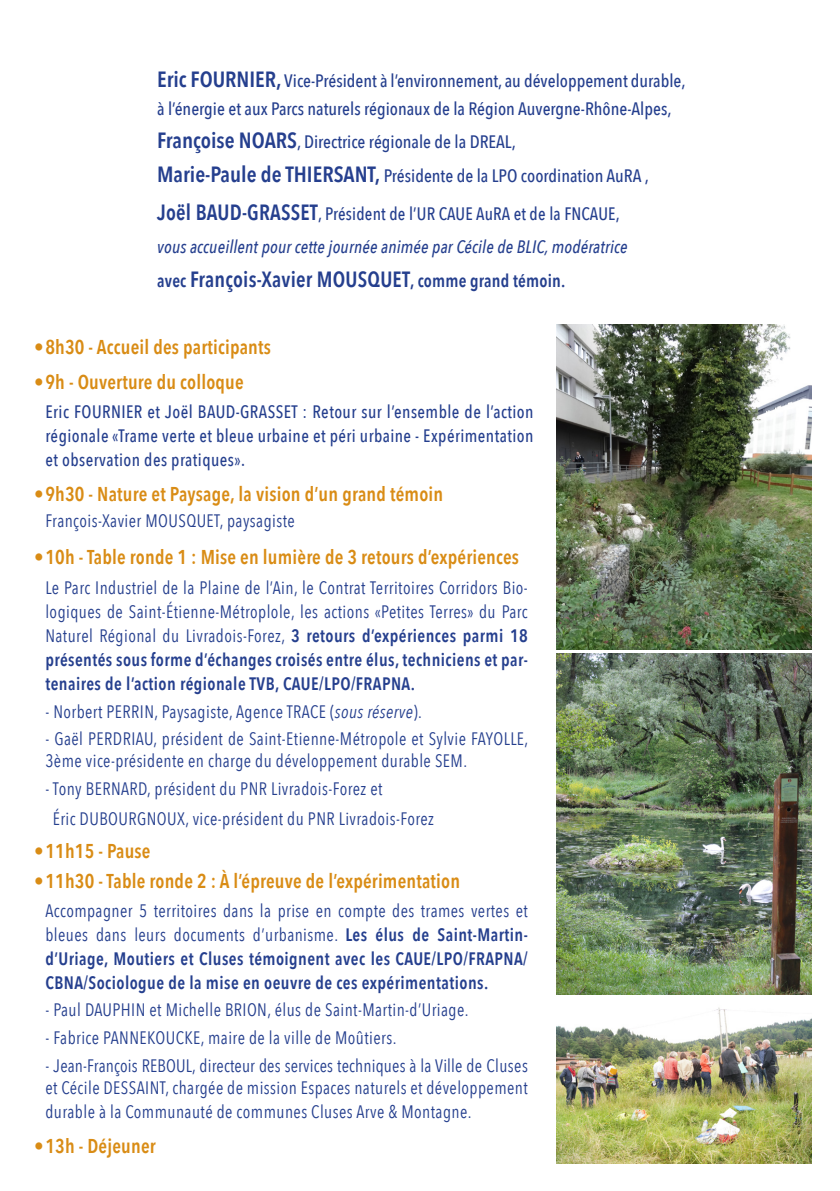
<style>
.page{position:relative;width:840px;height:1191px;background:#fff}
.page>*{position:absolute;margin:0;border:0;box-sizing:border-box;transform-origin:0 0}
.SousTitre_-_Parties{font:600 22px "Avenir Next Condensed";letter-spacing:.01em;color:#253f8e;scale:.96 1}
.t1{font:600 20px "Avenir Next Condensed";letter-spacing:.01em;color:#d98c15;scale:.96 1}
.Départements{font:18px/22px "Avenir Next Condensed";letter-spacing:.025em;color:#253f8e;scale:.96 1}
.Texte_commun{font:18px/24px "Avenir Next Condensed";letter-spacing:.025em;color:#253f8e;text-align:justify;scale:.96 1}
.SousTitre_-_Parties-2{font:500 18px/28px "Avenir Next Condensed";color:#253f8e}
.Départements-2{font:600 18px/24px "Avenir Next Condensed";letter-spacing:.025em;color:#253f8e;text-align:justify;scale:.96 1}
.Texte_commun-2{font:500 18px/24px "Avenir Next Condensed";letter-spacing:.025em;color:#253f8e;text-align:justify;scale:.96 1}
.SousTitre_-_Parties-3{font:italic 500 18px "Avenir Next Condensed";letter-spacing:.01em;color:#253f8e;scale:.96 1}
.SousTitre_-_Parties-4{font:500 18px "Avenir Next Condensed";color:#253f8e;scale:.96 1}
.s1{font-weight:600;font-size:22px}
.s2{font-size:18px}
.s3{font-weight:600}
.s4{font-style:italic}
.s5{font-weight:400}
</style>
<div class="page">
<img style="left:556px;top:1007px;width:254px;height:156px">
<img style="left:556px;top:654px;width:255px;height:340px">
<img style="left:556px;top:324px;width:255px;height:326px">
<p class="SousTitre_-_Parties-2" style="left:157px;top:66px;width:529px"><span class="s1">Eric FOURNIER,</span> Vice-Président à l’environnement, au développement durable, à l’énergie et aux Parcs naturels régionaux de la Région Auvergne-Rhône-Alpes,</p>
<p class="SousTitre_-_Parties-2" style="left:157px;top:128px;width:360px"><span class="s1">Françoise NOARS</span>, Directrice régionale de la DREAL,</p>
<p class="SousTitre_-_Parties-2" style="left:157px;top:162px;width:493px"><span class="s1">Marie-Paule de THIERSANT,</span> Présidente de la LPO coordination AuRA ,</p>
<p class="SousTitre_-_Parties-4" style="left:157px;top:202px;width:483px"><span class="s1">Joël BAUD-GRASSET</span>, Président de l’UR CAUE AuRA et de la FNCAUE,</p>
<p class="SousTitre_-_Parties-3" style="left:157px;top:236px;width:491px">vous accueillent pour cette journée animée par Cécile de BLIC, modératrice</p>
<p class="SousTitre_-_Parties" style="left:157px;top:260px;width:426px"><span class="s2">avec</span> François-Xavier MOUSQUET<span class="s2">, comme grand témoin.</span></p>
<p class="t1" style="left:34px;top:329px;width:248px">• 8h30 - Accueil des participants</p>
<p class="t1" style="left:34px;top:365px;width:220px">• 9h - Ouverture du colloque</p>
<p class="Texte_commun-2" style="left:45px;top:400px;width:509px">Eric FOURNIER et Joël BAUD-GRASSET : Retour sur l’ensemble de l’action régionale «Trame verte et bleue urbaine et péri urbaine - Expérimentation et observation des pratiques».</p>
<p class="t1" style="left:34px;top:477px;width:427px">• 9h30 - Nature et Paysage, la vision d’un grand témoin</p>
<p class="Texte_commun" style="left:45px;top:507px;width:261px">François-Xavier MOUSQUET, paysagiste</p>
<p class="t1" style="left:34px;top:539px;width:506px">• 10h - Table ronde 1 : Mise en lumière de 3 retours d’expériences</p>
<p class="Texte_commun" style="left:45px;top:575px;width:503px">Le Parc Industriel de la Plaine de l’Ain, le Contrat Territoires Corridors Bio&shy;logiques de Saint-Étienne-Métroplole, les actions «Petites Terres» du Parc Naturel Régional du Livradois-Forez, <span class="s3">3 retours d’expériences parmi 18 présentés sous forme d’échanges croisés entre élus, techniciens et par&shy;tenaires de l’action régionale TVB, CAUE/LPO/FRAPNA.</span></p>
<p class="Départements" style="left:45px;top:699px;width:393px">- Norbert PERRIN, Paysagiste, Agence TRACE (<span class="s4">sous réserve</span>).</p>
<p class="Départements" style="left:45px;top:727px;width:504px">- Gaël PERDRIAU, président de Saint-Etienne-Métropole et Sylvie FAYOLLE,<br>3ème vice-présidente en charge du développement durable SEM.</p>
<p class="Départements" style="left:45px;top:777px;width:352px">- Tony BERNARD, président du PNR Livradois-Forez et</p>
<p class="Départements" style="left:53px;top:806px;width:398px">Éric DUBOURGNOUX, vice-président du PNR Livradois-Forez</p>
<p class="t1" style="left:34px;top:833px;width:123px">• 11h15 - Pause</p>
<p class="t1" style="left:34px;top:864px;width:445px">• 11h30 - Table ronde 2 : À l’épreuve de l’expérimentation</p>
<p class="Départements-2" style="left:45px;top:897px;width:503px"><span class="s5">Accompagner 5 territoires dans la prise en compte des trames vertes et bleues dans leurs documents d’urbanisme.</span> Les élus de Saint-Martin&shy;d’Uriage, Moutiers et Cluses témoignent avec les CAUE/LPO/FRAPNA/ CBNA/Sociologue de la mise en oeuvre de ces expérimentations.</p>
<p class="Départements" style="left:45px;top:998px;width:442px">- Paul DAUPHIN et Michelle BRION, élus de Saint-Martin-d’Uriage.</p>
<p class="Départements" style="left:45px;top:1025px;width:367px">- Fabrice PANNEKOUCKE, maire de la ville de Moûtiers.</p>
<p class="Départements" style="left:45px;top:1053px;width:504px">- Jean-François REBOUL, directeur des services techniques à la Ville de Cluses et Cécile DESSAINT, chargée de mission Espaces naturels et développement</p>
<p class="Départements" style="left:45px;top:1099px;width:445px">durable à la Communauté de communes Cluses Arve &amp; Montagne.</p>
<p class="t1" style="left:34px;top:1128px;width:128px">• 13h - Déjeuner</p>
</div>
